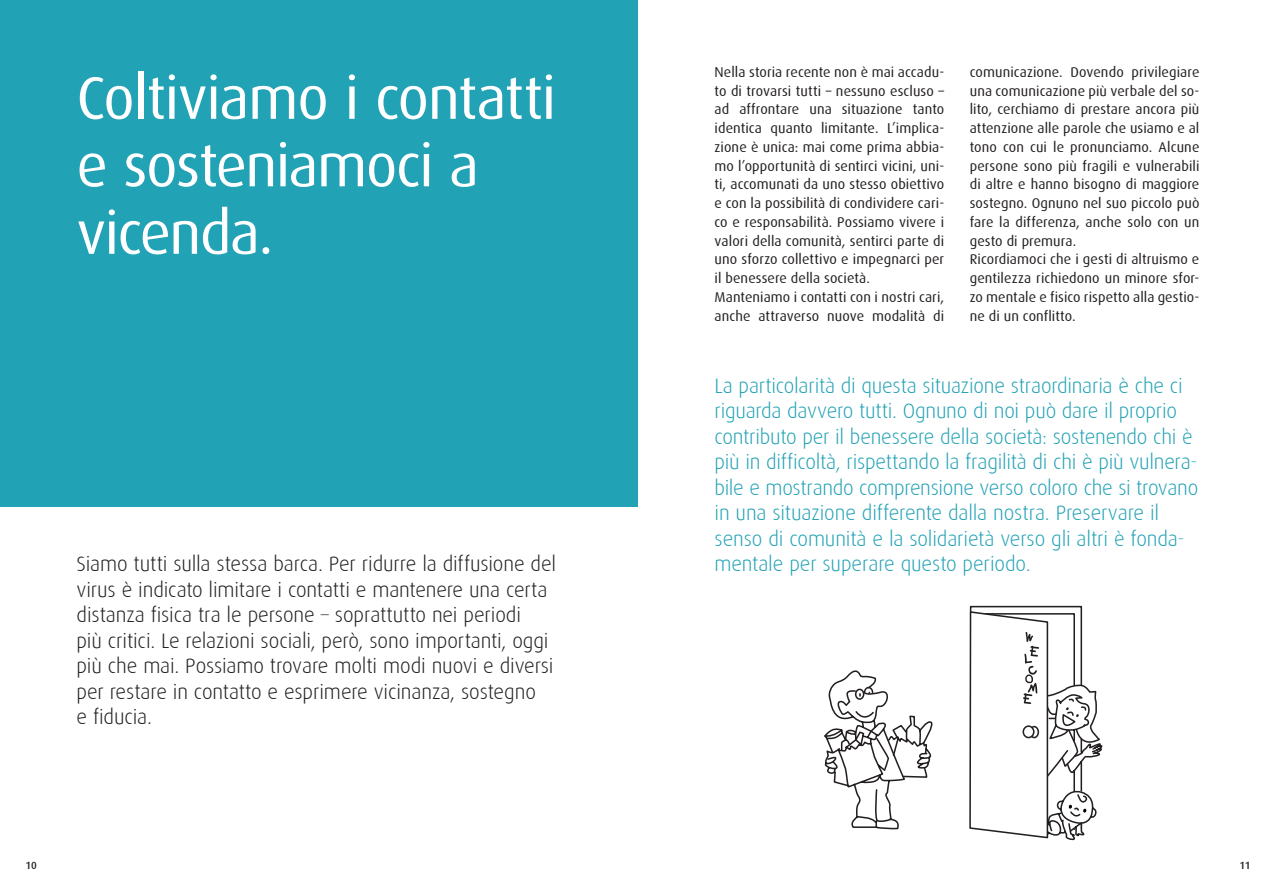
<style>
.page{position:relative;width:1276px;height:893px;background:#fff}
.page>*{position:absolute;margin:0;border:0;box-sizing:border-box;transform-origin:0 0}
.t1{font:60px/67.5px "Dax";letter-spacing:-.025em;color:#fff}
.t2{font:300 21px/25.5px "Dax";letter-spacing:-.01em;color:#22a2b5}
.t3{font:300 21px/25.5px "Dax";letter-spacing:-.005em;color:#231f20}
.t4{font:14.25px/18.8px "Dax";letter-spacing:.005em;color:#231f20}
.t5{font:500 10.5px "Dax";color:#231f20}
</style>
<div class="page">
<div style="left:0;top:0;width:638px;height:506px;background:#22a2b5"></div>
<svg style="left:824px;top:605px;width:279px;height:236px"></svg>
<h1 class="t1" style="left:77px;top:65px;width:481px">Coltiviamo i contatti e sosteniamoci a vicenda.</h1>
<p class="t4" style="left:714px;top:63px;width:231px">Nella storia recente non è mai accadu&shy;to di trovarsi tutti – nessuno escluso – ad affrontare una situazione tanto identica quanto limitante. L’implica&shy;zione è unica: mai come prima abbia&shy;mo l’opportunità di sentirci vicini, uni&shy;ti, accomunati da uno stesso obiettivo e con la possibilità di condividere cari&shy;co e responsabilità. Possiamo vivere i valori della comunità, sentirci parte di uno sforzo collettivo e impegnarci per il benessere della società.<br>Manteniamo i contatti con i nostri cari, anche attraverso nuove modalità di</p>
<p class="t4" style="left:969px;top:63px;width:231px">comunicazione. Dovendo privilegiare una comunicazione più verbale del so&shy;lito, cerchiamo di prestare ancora più attenzione alle parole che usiamo e al tono con cui le pronunciamo. Alcune persone sono più fragili e vulnerabili di altre e hanno bisogno di maggiore sostegno. Ognuno nel suo piccolo può fare la differenza, anche solo con un gesto di premura.<br>Ricordiamoci che i gesti di altruismo e gentilezza richiedono un minore sfor&shy;zo mentale e fisico rispetto alla gestio&shy;ne di un conflitto.</p>
<p class="t3" style="left:77px;top:551px;width:481px">Siamo tutti sulla stessa barca. Per ridurre la diffusione del virus è indicato limitare i contatti e mantenere una certa distanza fisica tra le persone – soprattutto nei periodi<br>più critici. Le relazioni sociali, però, sono importanti, oggi più che mai. Possiamo trovare molti modi nuovi e diversi per restare in contatto e esprimere vicinanza, sostegno<br>e fiducia.</p>
<p class="t2" style="left:714px;top:373px;width:485px">La particolarità di questa situazione straordinaria è che ci riguarda davvero tutti. Ognuno di noi può dare il proprio contributo per il benessere della società: sostenendo chi è più in difficoltà, rispettando la fragilità di chi è più vulnera&shy;bile e mostrando comprensione verso coloro che si trovano in una situazione differente dalla nostra. Preservare il senso di comunità e la solidarietà verso gli altri è fonda&shy;mentale per superare questo periodo.</p>
<p class="t5" style="left:26px;top:859px;width:13px">10</p>
<p class="t5" style="left:1239px;top:859px;width:13px">11</p>
</div>
